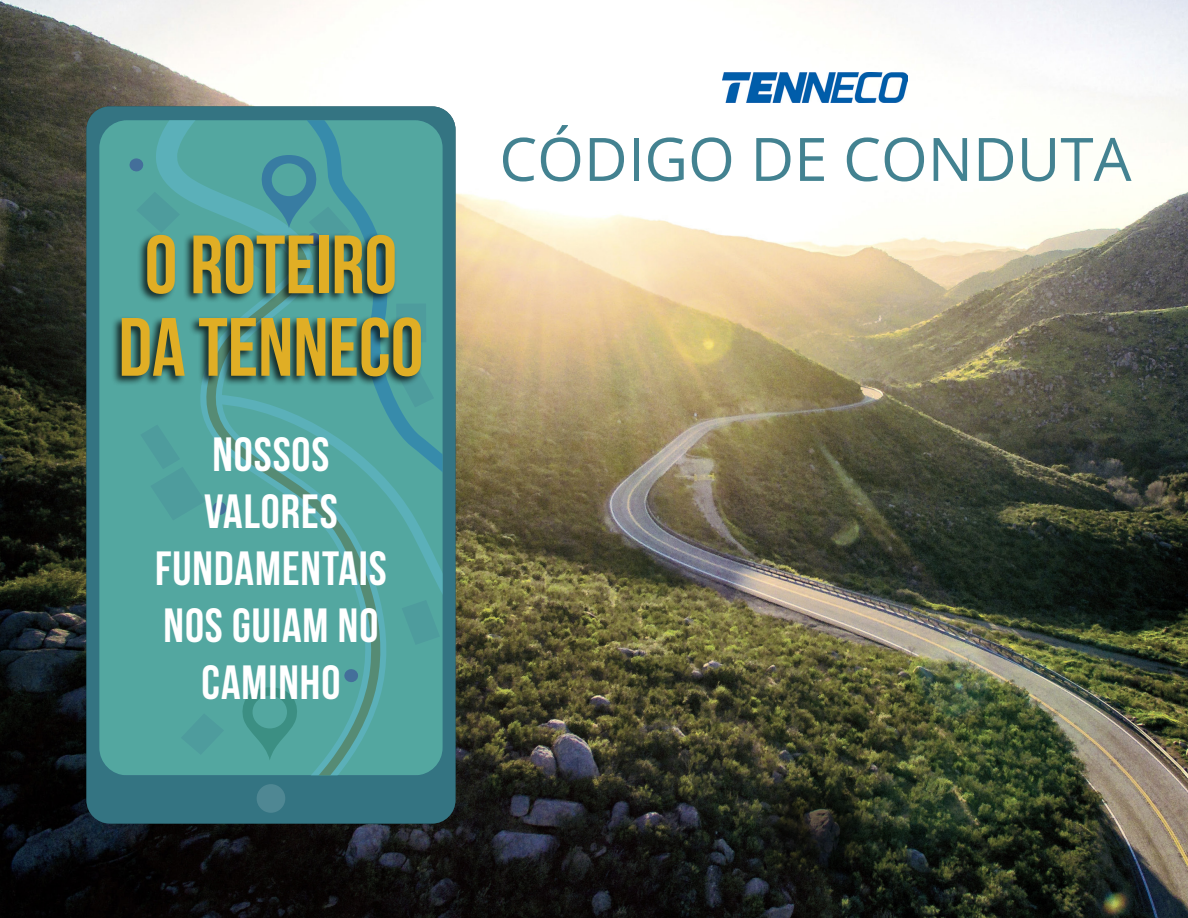
<style>
.page{position:relative;width:1188px;height:918px;background:#fff}
.page>*{position:absolute;margin:0;border:0;box-sizing:border-box;transform-origin:0 0}
.t1{font:700 82.5px/82.5px "Bebas Neue";color:#e0ae25;text-align:center}
.t2{font:60px "Open Sans";color:#438291}
.t3{font:700 48px/57px "Bebas Neue";letter-spacing:.02em;color:#fff;text-align:center}
</style>
<div class="page">
<img style="left:0;top:0;width:1188px;height:918px">
<svg style="left:761px;top:781px;width:108px;height:98px"></svg>
<div style="left:86px;top:106px;width:370px;height:718px;background:#347482;border-radius:23px"></div>
<div style="left:257px;top:784px;width:28px;height:29px;background:#4f8793;border-radius:50%"></div>
<div style="left:99px;top:120px;width:344px;height:655px;background:#53a7a0"></div>
<svg style="left:155px;top:120px;width:234px;height:655px;fill:#53a7a0"></svg>
<svg style="left:383px;top:531px;width:60px;height:147px"></svg>
<svg style="left:206px;top:232px;width:177px;height:543px;fill:#53a7a0"></svg>
<svg style="left:239px;top:687px;width:61px;height:74px"></svg>
<svg style="left:277px;top:120px;width:166px;height:411px"></svg>
<svg style="left:212px;top:501px;width:15px;height:14px"></svg>
<svg style="left:344px;top:669px;width:15px;height:14px"></svg>
<svg style="left:129px;top:158px;width:15px;height:14px"></svg>
<svg style="left:236px;top:155px;width:115px;height:78px"></svg>
<svg style="left:399px;top:369px;width:35px;height:39px"></svg>
<svg style="left:402px;top:600px;width:38px;height:45px"></svg>
<div style="left:181px;top:713px;width:43px;height:42px;background:#51a39f"></div>
<div style="left:136px;top:192px;width:44px;height:41px;background:#51a39f"></div>
<svg style="left:140px;top:424px;width:65px;height:97px"></svg>
<div style="left:396px;top:303px;width:30px;height:40px;background:#4e9c9d"></div>
<div style="left:111px;top:233px;width:312px;height:154px;background:#000;opacity:.75"></div>
<img style="left:723px;top:73px;width:185px;height:30px">
<h1 class="t1" style="left:118px;top:223px;width:307px">O ROTEIRO<br>DA TENNECO</h1>
<p class="t3" style="left:155px;top:425px;width:233px">NOSSOS<br>VALORES<br>FUNDAMENTAIS<br>NOS GUIAM NO<br>CAMINHO</p>
<p class="t2" style="left:499px;top:118px;width:634px">CÓDIGO DE CONDUTA</p>
</div>
